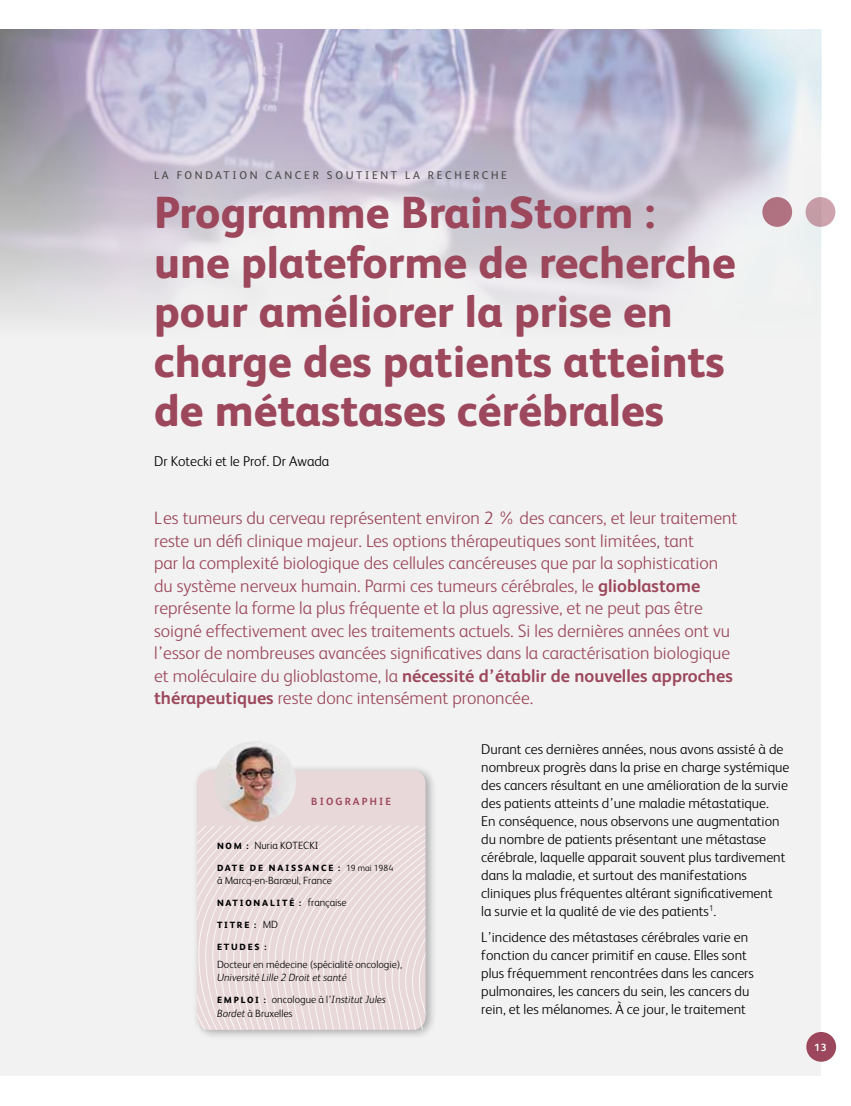
<style>
.page{position:relative;width:851px;height:1106px;background:#fff}
.page>*{position:absolute;margin:0;border:0;box-sizing:border-box;transform-origin:0 0}
.t1{font:800 45px/49.5px "FS Albert";color:#9c475b}
.t2{font:300 18px/22.5px "FS Albert";color:#9c475b}
.t3{font:300 14.25px/18px "FS Albert";color:#000}
.t4{font:11.25px "FS Albert";letter-spacing:.24em;color:#484847}
.t5{font:300 10.5px "FS Albert";color:#000}
.t6{font:italic 300 10.5px/22px "FS Albert";color:#000}
.t7{font:700 10.5px "FS Albert";letter-spacing:.2em;color:#9c475b}
.t8{font:700 10.5px "FS Albert";color:#fff}
.t9{font:800 9px "FS Albert";letter-spacing:.2em;color:#000}
.s1{font-weight:700}
.s2{font-weight:800;font-size:9px}
.s3{font-weight:300}
.s4{font-weight:300;font-size:10.5px}
.s5{font-weight:800;font-style:normal;font-size:9px}
.s6{font-style:normal}
.s7{font-style:italic}
</style>
<div class="page">
<div style="left:0;top:30px;width:821px;height:1046px;background:#f2f2f2"></div>
<img style="left:0;top:30px;width:821px;height:288px">
<div style="left:762px;top:197px;width:30px;height:30px;background:#b07181;border-radius:50%"></div>
<div style="left:805px;top:197px;width:30px;height:30px;background:#c7a0ab;border-radius:50%"></div>
<div style="left:192px;top:764px;width:245px;height:276px;background:#000;opacity:.3"></div>
<div style="left:197px;top:770px;width:228px;height:259px;background:#e9d8da;border-radius:13px"></div>
<svg style="left:197px;top:826px;width:228px;height:203px"></svg>
<img style="left:214px;top:741px;width:82px;height:81px;border-radius:41px">
<div style="left:806px;top:1032px;width:30px;height:29px;background:#9c475b;border-radius:50%"></div>
<p class="t4" style="left:154px;top:167px;width:354px">LA FONDATION CANCER SOUTIENT LA RECHERCHE</p>
<h1 class="t1" style="left:154px;top:186px;width:583px">Programme BrainStorm : une plateforme de recherche pour améliorer la prise en charge des patients atteints de métastases cérébrales</h1>
<p class="t3" style="left:154px;top:451px;width:177px">Dr Kotecki et le Prof. Dr Awada</p>
<p class="t2" style="left:154px;top:506px;width:584px">Les tumeurs du cerveau représentent environ 2 % des cancers, et leur traitement reste un défi clinique majeur. Les options thérapeutiques sont limitées, tant<br>par la complexité biologique des cellules cancéreuses que par la sophistication du système nerveux humain. Parmi ces tumeurs cérébrales, le <span class="s1">glioblastome </span>représente la forme la plus fréquente et la plus agressive, et ne peut pas être soigné effectivement avec les traitements actuels. Si les dernières années ont vu l’essor de nombreuses avancées significatives dans la caractérisation biologique et moléculaire du glioblastome, la <span class="s1">nécessité d’établir de nouvelles approches thérapeutiques</span> reste donc intensément prononcée.</p>
<p class="t7" style="left:311px;top:794px;width:81px">BIOGRAPHIE</p>
<p class="t5" style="left:217px;top:838px;width:103px"><span class="s2">N O M :</span> Nuria KOTECKI</p>
<p class="t9" style="left:217px;top:861px;width:178px">DATE DE NAISSANCE : <span class="s3">19 mai 1984</span></p>
<p class="t5" style="left:217px;top:873px;width:116px">à Marcq-en-Barœul, France</p>
<p class="t9" style="left:217px;top:896px;width:131px">NATIONALITÉ : <span class="s4">française</span></p>
<p class="t9" style="left:217px;top:918px;width:63px">TITRE : <span class="s4">MD</span></p>
<p class="t9" style="left:217px;top:940px;width:51px">ETUDES :</p>
<p class="t5" style="left:217px;top:957px;width:187px">Docteur en médecine (spécialité oncologie),</p>
<p class="t6" style="left:217px;top:966px;width:170px">Université Lille 2 Droit et santé<br><span class="s5">E M P L O I :</span> <span class="s6">oncologue à l’</span>Institut Jules</p>
<p class="t5" style="left:217px;top:1006px;width:77px"><span class="s7">Bordet</span> à Bruxelles</p>
<p class="t3" style="left:481px;top:739px;width:309px">Durant ces dernières années, nous avons assisté à de nombreux progrès dans la prise en charge systémique des cancers résultant en une amélioration de la survie des patients atteints d’une maladie métastatique.<br>En conséquence, nous observons une augmentation du nombre de patients présentant une métastase cérébrale, laquelle apparait souvent plus tardivement dans la maladie, et surtout des manifestations cliniques plus fréquentes altérant significativement<br>la survie et la qualité de vie des patients<sup>1</sup>.</p>
<p class="t3" style="left:481px;top:927px;width:274px">L’incidence des métastases cérébrales varie en fonction du cancer primitif en cause. Elles sont plus fréquemment rencontrées dans les cancers pulmonaires, les cancers du sein, les cancers du rein, et les mélanomes. À ce jour, le traitement</p>
<p class="t8" style="left:814px;top:1040px;width:14px">13</p>
</div>
